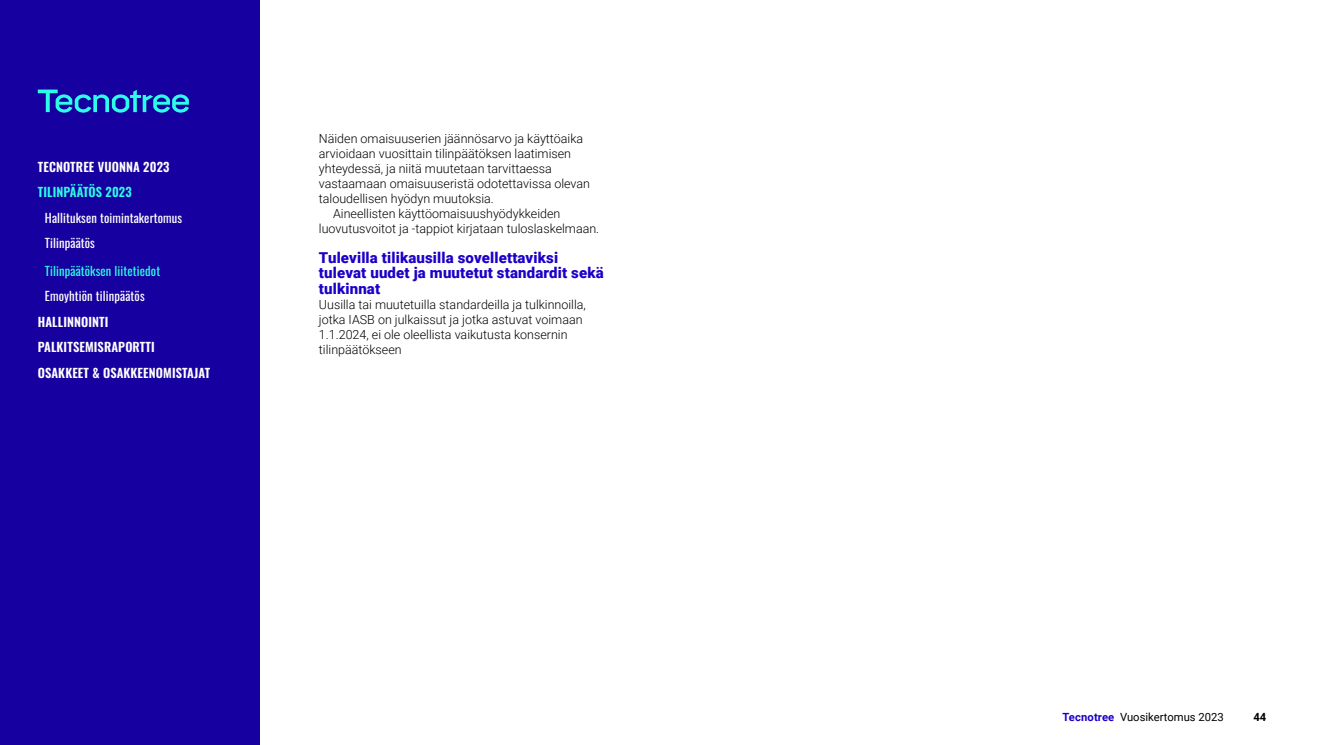
<style>
.page{position:relative;width:1323px;height:745px;background:#fff}
.page>*{position:absolute;margin:0;border:0;box-sizing:border-box;transform-origin:0 0}
.t1{font:900 15px/15px "Roboto";letter-spacing:.01em;color:#1c00c8}
.Body1{font:300 12.5px/15px "Roboto";color:#000}
.Body2_indent{font:300 12.5px/15px "Roboto";color:#000}
.t2{font:600 12.5px/25.5px "Oswald";letter-spacing:.01em;color:#fff}
.t3{font:12.5px/25.5px "Oswald";letter-spacing:.01em;color:#fff}
.t4{font:12.5px "Oswald";letter-spacing:.01em;color:#2cfce8}
.t5{font:600 12.5px "Oswald";letter-spacing:.01em;color:#2cfce8}
.t6{font:11.25px "Roboto";color:#000}
.t7{font:700 11.25px "Roboto";color:#000}
.s1{font-weight:700;color:#1c00c8}
</style>
<div class="page">
<div style="left:0;top:0;width:260px;height:744px;background:#16009f"></div>
<svg style="left:38px;top:89px;width:151px;height:24px"></svg>
<p class="t2" style="left:38px;top:154px;width:133px">TECNOTREE VUONNA 2023</p>
<p class="t5" style="left:38px;top:185px;width:95px">TILINPÄÄTÖS 2023</p>
<p class="t3" style="left:45px;top:204px;width:139px">Hallituksen toimintakertomus<br>Tilinpäätös</p>
<p class="t4" style="left:45px;top:259px;width:117px">Tilinpäätöksen liitetiedot</p>
<p class="t3" style="left:45px;top:282px;width:101px">Emoyhtiön tilinpäätös</p>
<p class="t2" style="left:38px;top:309px;width:174px">HALLINNOINTI<br>PALKITSEMISRAPORTTI<br>OSAKKEET &amp; OSAKKEENOMISTAJAT</p>
<p class="Body1" style="left:319px;top:131px;width:273px">Näiden omaisuuserien jäännösarvo ja käyttöaika arvioidaan vuosittain tilinpäätöksen laatimisen yhteydessä, ja niitä muutetaan tarvittaessa vastaamaan omaisuuseristä odotettavissa olevan taloudellisen hyödyn muutoksia.</p>
<p class="Body2_indent" style="left:319px;top:206px;width:282px;text-indent:14px">Aineellisten käyttöomaisuushyödykkeiden luovutusvoitot ja -tappiot kirjataan tuloslaskelmaan.</p>
<h3 class="t1" style="left:319px;top:250px;width:286px">Tulevilla tilikausilla sovellettaviksi tulevat uudet ja muutetut standardit sekä tulkinnat</h3>
<p class="Body1" style="left:319px;top:296px;width:268px">Uusilla tai muutetuilla standardeilla ja tulkinnoilla, jotka IASB on julkaissut ja jotka astuvat voimaan 1.1.2024, ei ole oleellista vaikutusta konsernin tilinpäätökseen</p>
<p class="t6" style="left:1062px;top:708px;width:163px"><span class="s1">Tecnotree</span> Vuosikertomus 2023</p>
<p class="t7" style="left:1253px;top:708px;width:14px">44</p>
</div>
